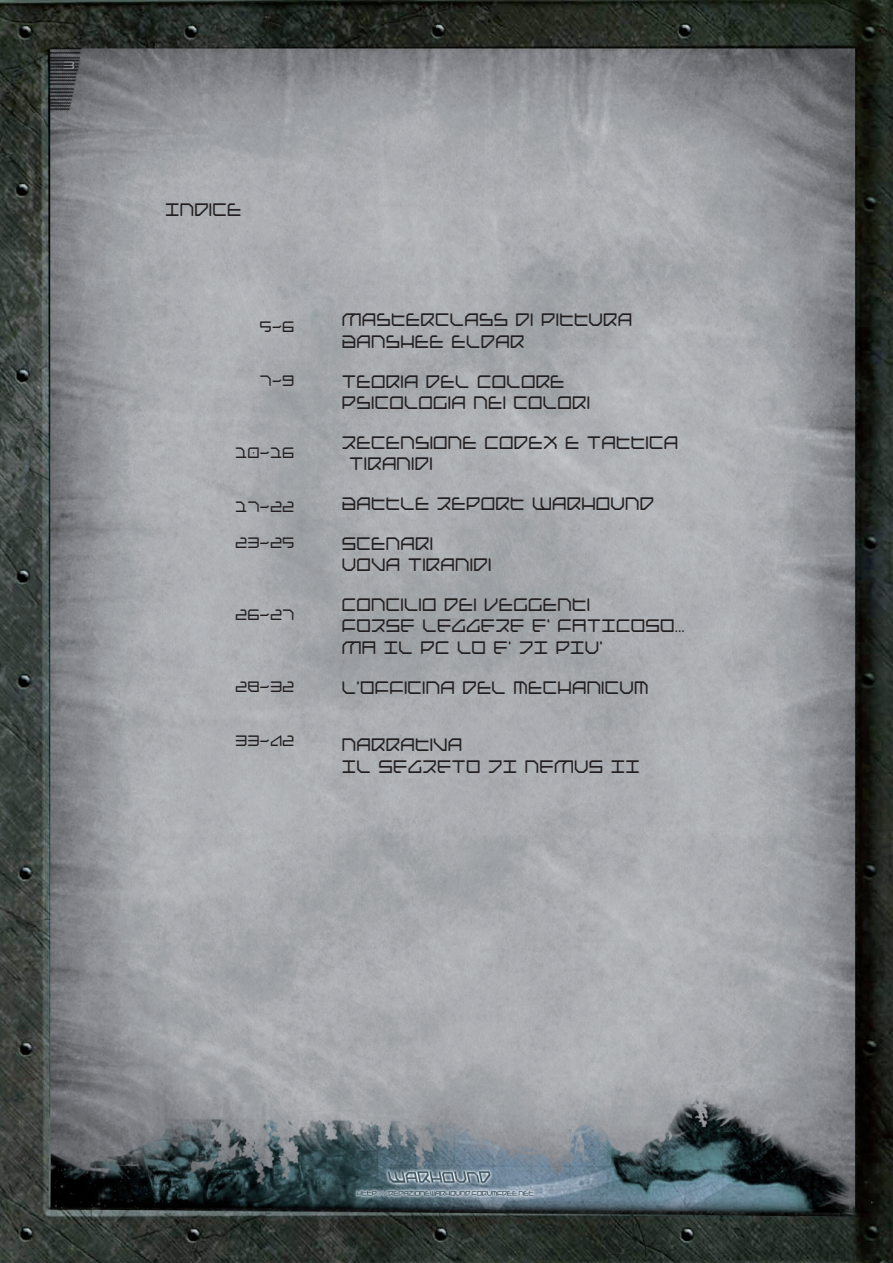
<style>
.page{position:relative;width:893px;height:1263px;background:#fff}
.page>*{position:absolute;margin:0;border:0;box-sizing:border-box;transform-origin:0 0}
.t1{font:18px/21.6px "Federapolis";color:#231f20}
.t2{font:15px "Federapolis";color:#231f20}
.t3{font:15px "Vandiana Platin Lite";color:#939598}
</style>
<div class="page">
<img style="left:0;top:0;width:893px;height:1263px">
<p class="t3" style="left:64px;top:59px;width:13px">3</p>
<p class="t1" style="left:166px;top:198px;width:78px">INDICE</p>
<p class="t2" style="left:260px;top:318px;width:36px">5-6</p>
<p class="t2" style="left:260px;top:372px;width:36px">7-9</p>
<p class="t2" style="left:236px;top:444px;width:61px">10-16</p>
<p class="t2" style="left:236px;top:498px;width:61px">17-22</p>
<p class="t2" style="left:236px;top:534px;width:61px">23-25</p>
<p class="t2" style="left:236px;top:606px;width:61px">26-27</p>
<p class="t2" style="left:236px;top:678px;width:61px">28-32</p>
<p class="t2" style="left:236px;top:732px;width:61px">33-42</p>
<p class="t1" style="left:342px;top:309px;width:292px">MASTERCLASS DI PITTURA<br>BANSHEE ELDAR</p>
<p class="t1" style="left:342px;top:370px;width:250px">TEORIA DEL COLORE<br>PSICOLOGIA NEI COLORI</p>
<p class="t1" style="left:350px;top:431px;width:331px;text-indent:-7px">RECENSIONE CODEX E TATTICA<br>TIRANIDI</p>
<p class="t1" style="left:342px;top:492px;width:314px">BATTLE REPORT WARHOUND</p>
<p class="t1" style="left:342px;top:532px;width:151px">SCENARI<br>UOVA TIRANIDI</p>
<p class="t1" style="left:342px;top:593px;width:345px">CONCILIO DEI VEGGENTI<br>FORSE LEGGERE E’ FATICOSO…<br>MA IL PC LO E’ DI PIU’</p>
<p class="t1" style="left:342px;top:676px;width:308px">L’OFFICINA DEL MECHANICUM</p>
<p class="t1" style="left:342px;top:734px;width:300px">NARRATIVA<br>IL SEGRETO DI NEMUS II</p>
</div>
